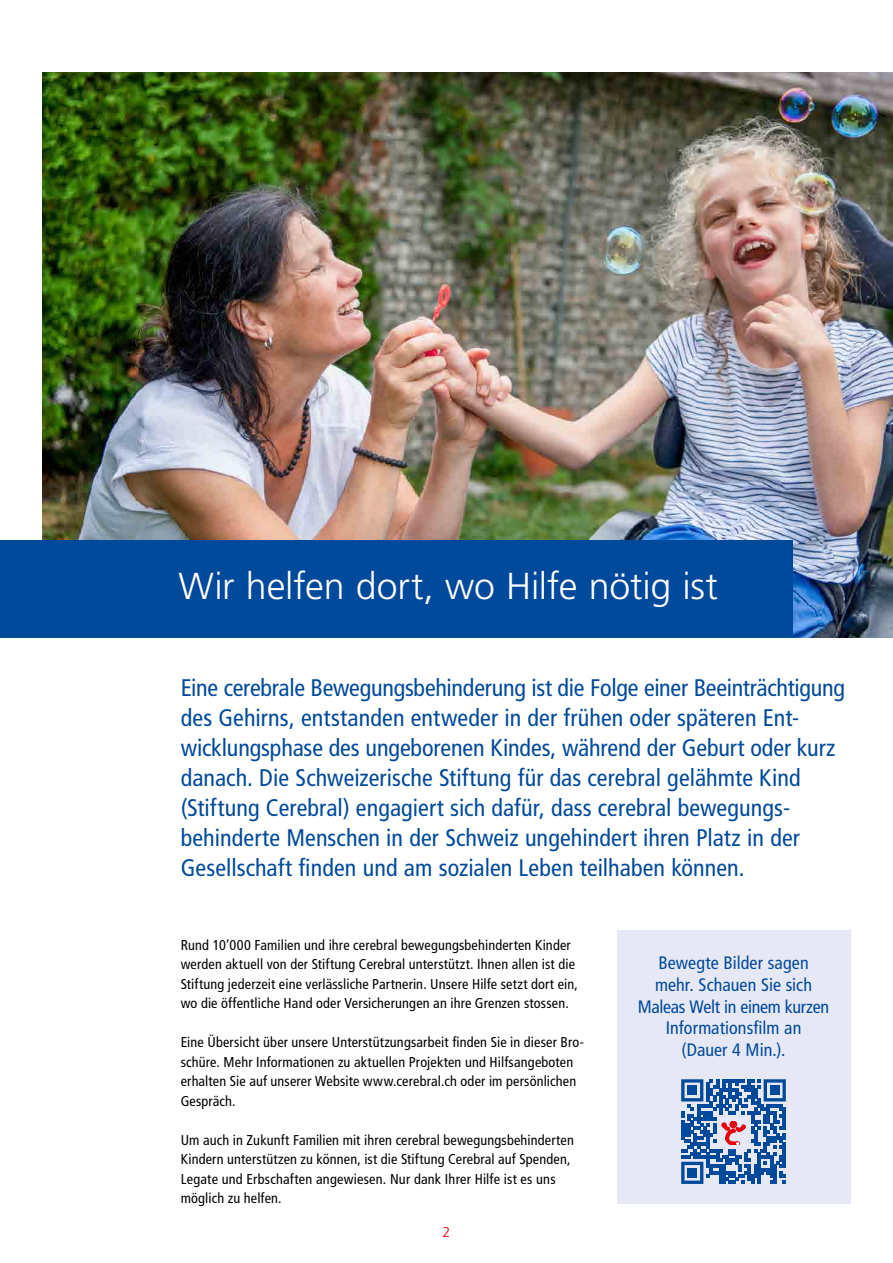
<style>
.page{position:relative;width:893px;height:1263px;background:#fff}
.page>*{position:absolute;margin:0;border:0;box-sizing:border-box;transform-origin:0 0}
._02_Titel_weiss{font:300 37.5px "Frutiger LT Std";letter-spacing:-.005em;color:#fff}
._05_Lead_Blau{font:condensed 24px/30px "Frutiger LT Std";color:#00499b}
._05_Lead_Blau-2{font:condensed 18px/21.6px "Frutiger LT Std";color:#00499b;text-align:center}
._07_Grundtext_Schwar{font:condensed 14.25px/19.5px "Frutiger LT Std";letter-spacing:.01em;color:#000}
.t1{font:300 14.25px "Frutiger LT Std";color:#e7000e}
</style>
<div class="page">
<img style="left:43px;top:72px;width:850px;height:566px">
<div style="left:0;top:540px;width:792px;height:98px;background:#00499b"></div>
<div style="left:617px;top:930px;width:233px;height:273px;background:#e7e8f5"></div>
<svg style="left:681px;top:1079px;width:105px;height:105px"></svg>
<p class="_02_Titel_weiss" style="left:179px;top:565px;width:541px">Wir helfen dort, wo Hilfe nötig ist</p>
<p class="_05_Lead_Blau" style="left:181px;top:673px;width:666px">Eine cerebrale Bewegungsbehinderung ist die Folge einer Beeinträchtigung des Gehirns, entstanden entweder in der frühen oder späteren Ent&shy;wicklungsphase des ungeborenen Kindes, während der Geburt oder kurz danach. Die Schweizerische Stiftung für das cerebral gelähmte Kind (Stiftung Cerebral) engagiert sich dafür, dass cerebral bewegungs&shy;behinderte Menschen in der Schweiz ungehindert ihren Platz in der Gesellschaft finden und am sozialen Leben teilhaben können.</p>
<p class="_07_Grundtext_Schwar" style="left:181px;top:935px;width:399px">Rund 10’000 Familien und ihre cerebral bewegungsbehinderten Kinder werden aktuell von der Stiftung Cerebral unterstützt. Ihnen allen ist die Stiftung jederzeit eine verlässliche Partnerin. Unsere Hilfe setzt dort ein, wo die öffentliche Hand oder Versicherungen an ihre Grenzen stossen.</p>
<p class="_07_Grundtext_Schwar" style="left:181px;top:1033px;width:405px">Eine Übersicht über unsere Unterstützungsarbeit finden Sie in dieser Bro&shy;schüre. Mehr Informationen zu aktuellen Projekten und Hilfsangeboten erhalten Sie auf unserer Website www.cerebral.ch oder im persönlichen Gespräch.</p>
<p class="_07_Grundtext_Schwar" style="left:181px;top:1130px;width:395px">Um auch in Zukunft Familien mit ihren cerebral bewegungsbehinderten Kindern unterstützen zu können, ist die Stiftung Cerebral auf Spenden, Legate und Erbschaften angewiesen. Nur dank Ihrer Hilfe ist es uns möglich zu helfen.</p>
<p class="t1" style="left:442px;top:1224px;width:9px">2</p>
<p class="_05_Lead_Blau-2" style="left:638px;top:952px;width:193px">Bewegte Bilder sagen mehr. Schauen Sie sich<br>Maleas Welt in einem kurzen<br>Informationsfilm an<br>(Dauer 4 Min.).</p>
</div>
